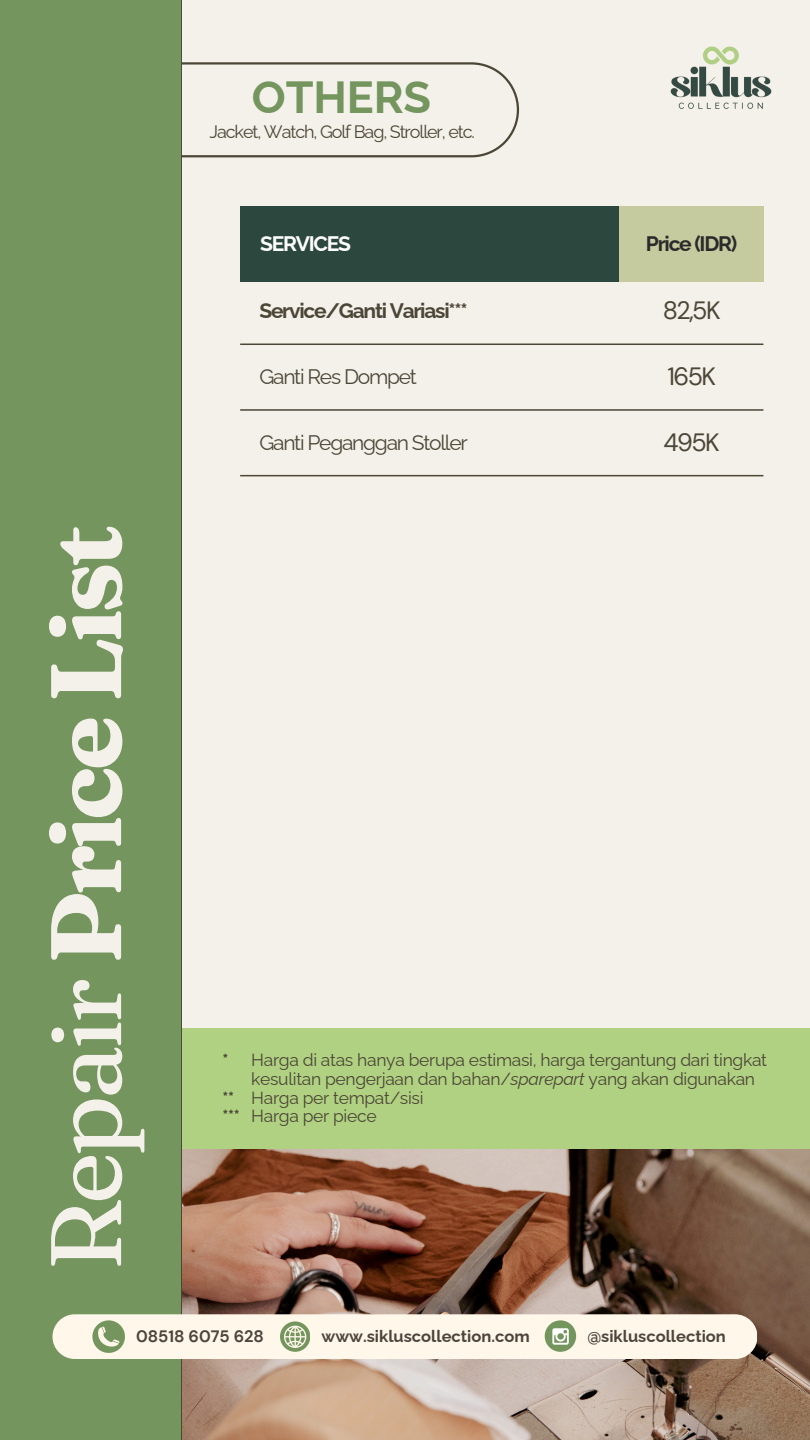
<style>
.page{position:relative;width:810px;height:1440px;background:#f4f1ea}
.page>*{position:absolute;margin:0;border:0;box-sizing:border-box;transform-origin:0 0}
.t1{font:700 100px "Fraunces 9 pt";letter-spacing:-.045em;color:#f4f1ea}
.t2{font:700 45px "Raleway";letter-spacing:-.005em;color:#75955f}
.t3{font:25px "DM Sans";letter-spacing:-.06em;color:#4c4637}
.t4{font:21px "Raleway";letter-spacing:-.06em;color:#4c4637}
.t5{font:700 21px "Raleway";letter-spacing:-.06em;color:#4c4637}
.t6{font:700 21px "Raleway";letter-spacing:-.06em;color:#2b2b2b}
.t7{font:700 21px "Raleway";letter-spacing:-.06em;color:#fff}
.t8{font:18px "Raleway";letter-spacing:-.06em;color:#4c4637}
.t9{font:17.5px/18.8px "Raleway";letter-spacing:-.02em;color:#4c4637}
.t10{font:700 17.5px "Raleway";color:#4c4637}
.t11{font:700 16.5px "Raleway";color:#4d443c}
.t12{font:700 16.5px "DM Sans";color:#4d443c}
.s1{font-weight:400}
.s2{font-style:italic}
</style>
<div class="page">
<svg style="left:182px;top:62px;width:337px;height:95px"></svg>
<img style="left:182px;top:1149px;width:628px;height:291px">
<div style="left:182px;top:1028px;width:628px;height:121px;background:#b0d182"></div>
<hr style="left:180px;top:0;width:2px;height:1440px;background:#4c4637">
<div style="left:0;top:0;width:181px;height:1440px;background:#75955f"></div>
<div style="left:52px;top:1314px;width:705px;height:45px;background:#fff7e9;border-radius:22px"></div>
<svg style="left:92px;top:1320px;width:33px;height:33px"></svg>
<svg style="left:280px;top:1321px;width:30px;height:30px"></svg>
<div style="left:545px;top:1320px;width:31px;height:32px;background:#75955f;border-radius:50%"></div>
<svg style="left:552px;top:1328px;width:17px;height:17px"></svg>
<div style="left:240px;top:206px;width:523px;height:76px;background:#c6cb9f"></div>
<div style="left:240px;top:206px;width:379px;height:76px;background:#2c473e"></div>
<hr style="left:240px;top:344px;width:523px;height:1px;background:#4c4637">
<hr style="left:240px;top:409px;width:523px;height:2px;background:#4c4637">
<hr style="left:240px;top:475px;width:523px;height:1px;background:#4c4637">
<img style="left:670px;top:46px;width:102px;height:63px">
<p class="t2" style="left:252px;top:71px;width:181px">OTHERS</p>
<p class="t1" style="left:23px;top:1271px;width:748px;rotate:-90deg"><span class="s1">Repair</span> Price List</p>
<p class="t8" style="left:209px;top:121px;width:267px">Jacket, Watch, Golf Bag, Stroller, etc.</p>
<h5 class="t7" style="left:260px;top:231px;width:92px">SERVICES</h5>
<h6 class="t6" style="left:646px;top:231px;width:93px">Price (IDR)</h6>
<h3 class="t5" style="left:259px;top:298px;width:210px">Service/Ganti Variasi***</h3>
<h3 class="t3" style="left:663px;top:294px;width:59px">82,5K</h3>
<h5 class="t4" style="left:259px;top:364px;width:159px">Ganti Res Dompet</h5>
<p class="t3" style="left:667px;top:360px;width:50px">165K</p>
<p class="t4" style="left:259px;top:430px;width:210px">Ganti Peganggan Stoller</p>
<h3 class="t3" style="left:664px;top:426px;width:58px">495K</h3>
<p class="t10" style="left:222px;top:1050px;width:8px">*</p>
<p class="t10" style="left:222px;top:1087px;width:13px">**</p>
<p class="t10" style="left:222px;top:1106px;width:19px">***</p>
<p class="t9" style="left:251px;top:1051px;width:517px">Harga di atas hanya berupa estimasi, harga tergantung dari tingkat kesulitan pengerjaan dan bahan/<span class="s2">sparepart</span> yang akan digunakan</p>
<p class="t9" style="left:251px;top:1088px;width:174px">Harga per tempat/sisi</p>
<p class="t9" style="left:251px;top:1107px;width:127px">Harga per piece</p>
<h2 class="t12" style="left:136px;top:1326px;width:129px">08518 6075 628</h2>
<h4 class="t11" style="left:322px;top:1327px;width:210px">www.sikluscollection.com</h4>
<p class="t11" style="left:587px;top:1327px;width:140px">@sikluscollection</p>
</div>
